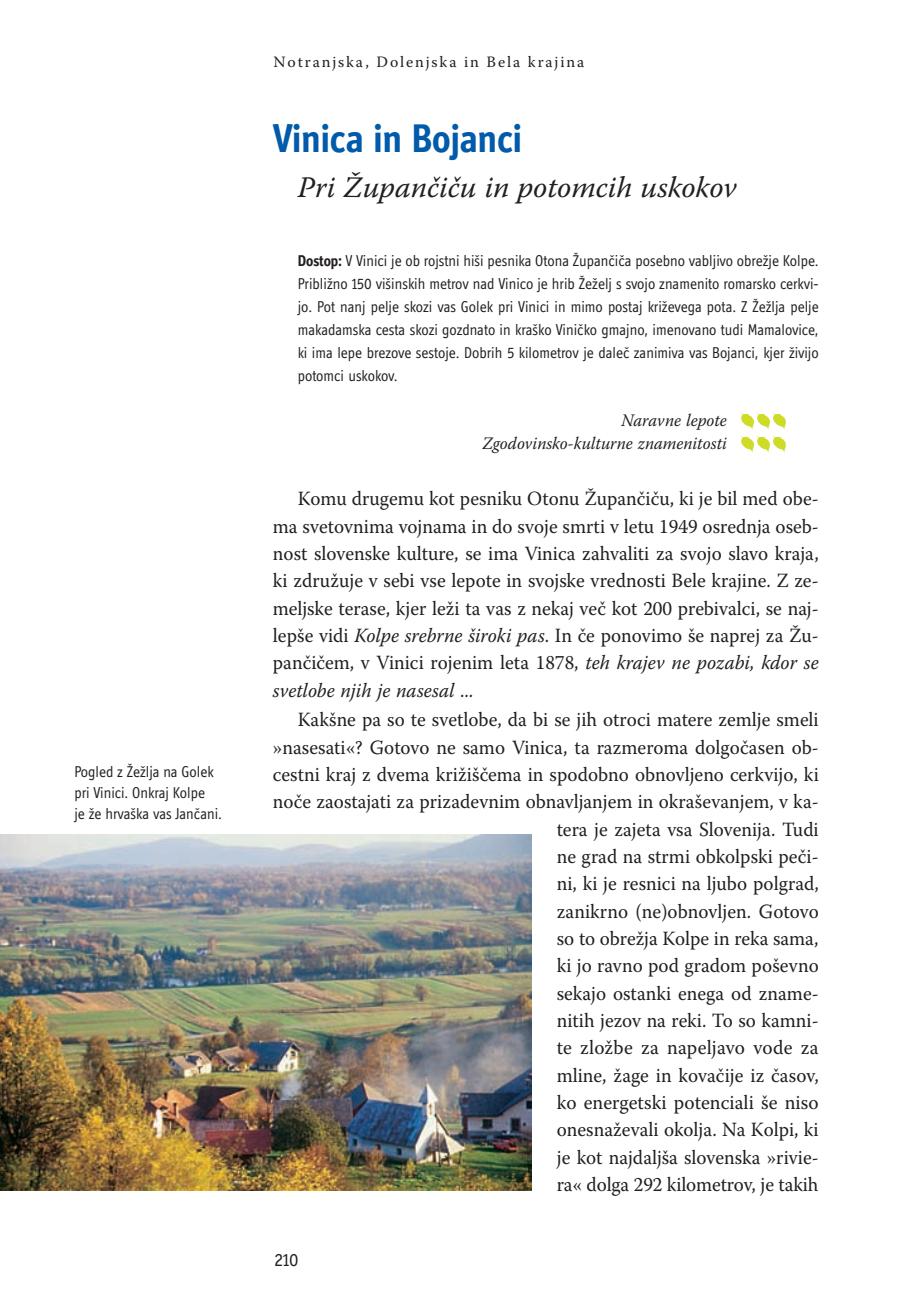
<style>
.page{position:relative;width:918px;height:1315px;background:#fff}
.page>*{position:absolute;margin:0;border:0;box-sizing:border-box;transform-origin:0 0}
.t1{font:700 40.25px "Officina Display OT";color:#015aaa;scale:.95 1}
.t2{font:italic 29.75px "Warnock Pro";color:#231f20}
.t3{font:20.12px/27.3px "Warnock Pro";color:#231f20;text-align:justify;scale:.95 1}
.t4{font:18.38px "Officina Display OT";color:#231f20}
.t5{font:italic 17.5px/22.9px "Warnock Pro";color:#231f20;text-align:right;scale:.95 1}
.t6{font:15.75px/23.1px "Officina Display OT";color:#231f20;text-align:justify;scale:.95 1}
.t7{font:15.75px "Warnock Pro";letter-spacing:.12em;color:#231f20}
.s1{font-weight:700}
.s2{font-style:italic}
</style>
<div class="page">
<svg style="left:741px;top:413px;width:45px;height:16px"></svg>
<svg style="left:741px;top:436px;width:45px;height:16px"></svg>
<img style="left:0;top:835px;width:532px;height:356px">
<p class="t6" style="left:74px;top:761px;width:157px;line-height:21px;text-align:left">Pogled z Žežlja na Golek pri Vinici. Onkraj Kolpe<br>je že hrvaška vas Jančani.</p>
<p class="t7" style="left:274px;top:53px;width:312px">Notranjska, Dolenjska in Bela krajina</p>
<h1 class="t1" style="left:273px;top:116px;width:264px">Vinica in Bojanci</h1>
<h2 class="t2" style="left:298px;top:169px;width:441px">Pri Župančiču in potomcih uskokov</h2>
<p class="t6" style="left:298px;top:249px;width:550px"><span class="s1">Dostop:</span> V Vinici je ob rojstni hiši pesnika Otona Župančiča posebno vabljivo obrežje Kolpe.<br>Približno 150 višinskih metrov nad Vinico je hrib Žeželj s svojo znamenito romarsko cerkvi&shy;jo. Pot nanj pelje skozi vas Golek pri Vinici in mimo postaj križevega pota. Z Žežlja pelje makadamska cesta skozi gozdnato in kraško Viničko gmajno, imenovano tudi Mamalovice, ki ima lepe brezove sestoje. Dobrih 5 kilometrov je daleč zanimiva vas Bojanci, kjer živijo potomci uskokov.</p>
<p class="t5" style="left:482px;top:408px;width:259px">Naravne lepote<br>Zgodovinsko-kulturne znamenitosti</p>
<p class="t3" style="left:273px;top:485px;width:576px;text-indent:25px">Komu drugemu kot pesniku Otonu Župančiču, ki je bil med obe&shy;ma svetovnima vojnama in do svoje smrti v letu 1949 osrednja oseb&shy;nost slovenske kulture, se ima Vinica zahvaliti za svojo slavo kraja, ki združuje v sebi vse lepote in svojske vrednosti Bele krajine. Z ze&shy;meljske terase, kjer leži ta vas z nekaj več kot 200 prebivalci, se naj&shy;lepše vidi <span class="s2">Kolpe srebrne široki pas</span>. In če ponovimo še naprej za Žu&shy;pančičem, v Vinici rojenim leta 1878, <span class="s2">teh krajev ne pozabi, kdor se svetlobe njih je nasesal</span> ...</p>
<p class="t3" style="left:273px;top:705px;width:576px;text-align:right">Kakšne pa so te svetlobe, da bi se jih otroci matere zemlje smeli »nasesati«? Gotovo ne samo Vinica, ta razmeroma dolgočasen ob&shy;cestni kraj z dvema križiščema in spodobno obnovljeno cerkvijo, ki noče zaostajati za prizadevnim obnavljanjem in okraševanjem, v ka&shy;tera je zajeta vsa Slovenija. Tudi<br>ne grad na strmi obkolpski peči-<br>ni, ki je resnici na ljubo polgrad,<br>zanikrno (ne)obnovljen. Gotovo<br>so to obrežja Kolpe in reka sama,<br>ki jo ravno pod gradom poševno<br>sekajo ostanki enega od zname-<br>nitih jezov na reki. To so kamni-<br>te zložbe za napeljavo vode za<br>mline, žage in kovačije iz časov,<br>ko energetski potenciali še niso<br>onesnaževali okolja. Na Kolpi, ki<br>je kot najdaljša slovenska »rivie-<br>ra« dolga 292 kilometrov, je takih</p>
<p class="t4" style="left:274px;top:1250px;width:25px">210</p>
</div>
